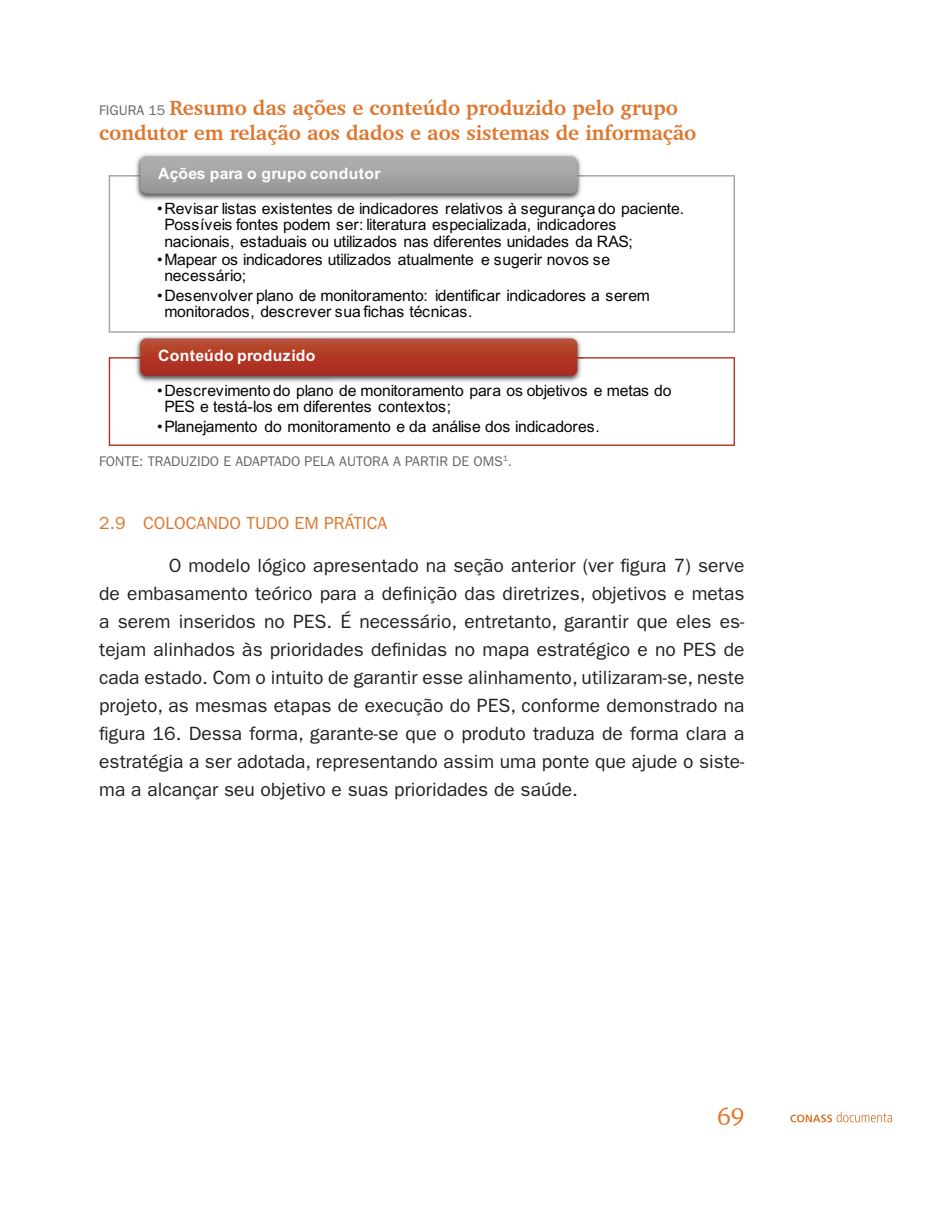
<style>
.page{position:relative;width:943px;height:1216px;background:#fff}
.page>*{position:absolute;margin:0;border:0;box-sizing:border-box;transform-origin:0 0}
.t1{font:24.5px "Charter BT";color:#de762d}
.t2{font:700 21px/25.2px "Charter BT";color:#de762d}
.t3{font:19.25px/28px "ITC Franklin Gothic Std";color:#231f20;text-align:justify}
.t4{font:17.5px "ITC Franklin Gothic Std";color:#de762d}
.t5{font:15.75px/15.8px "Arial";letter-spacing:-.01em;color:#040503}
.t6{font:700 15.75px "Arial";letter-spacing:.025em;color:#fff}
.t7{font:14px "ITC Franklin Gothic Std";color:#656568}
.s1{font-family:"ITC Franklin Gothic Std";font-weight:400;font-size:14px;color:#656568}
</style>
<div class="page">
<svg style="left:790px;top:1111px;width:102px;height:11px"></svg>
<svg style="left:109px;top:175px;width:626px;height:158px"></svg>
<img style="left:133px;top:154px;width:451px;height:48px">
<img style="left:133px;top:175px;width:451px;height:1px">
<img style="left:143px;top:194px;width:254px;height:7px">
<svg style="left:140px;top:156px;width:437px;height:38px;background:#a3a3a3"></svg>
<svg style="left:109px;top:357px;width:626px;height:89px"></svg>
<img style="left:133px;top:336px;width:451px;height:48px">
<img style="left:133px;top:357px;width:451px;height:1px">
<img style="left:143px;top:376px;width:189px;height:7px">
<svg style="left:140px;top:338px;width:437px;height:38px;background:#b03c2b"></svg>
<p class="t2" style="left:99px;top:95px;width:598px"><span class="s1">FIGURA 15</span> Resumo das ações e conteúdo produzido pelo grupo condutor em relação aos dados e aos sistemas de informação</p>
<p class="t6" style="left:158px;top:163px;width:224px">Ações para o grupo condutor</p>
<p class="t5" style="left:164px;top:200px;width:521px;line-height:16.4px;text-indent:-7px">•Revisar listas existentes de indicadores relativos à segurança do paciente.<br>Possíveis fontes podem ser: literatura especializada, indicadores nacionais, estaduais ou utilizados nas diferentes unidades da RAS;</p>
<p class="t5" style="left:164px;top:252px;width:447px;text-indent:-7px">•Mapear os indicadores utilizados atualmente e sugerir novos se necessário;</p>
<p class="t5" style="left:164px;top:288px;width:487px;text-indent:-7px">•Desenvolver plano de monitoramento: identificar indicadores a serem monitorados, descrever sua fichas técnicas.</p>
<p class="t6" style="left:158px;top:345px;width:159px">Conteúdo produzido</p>
<p class="t5" style="left:164px;top:382px;width:508px;text-indent:-7px">•Descrevimento do plano de monitoramento para os objetivos e metas do<br>PES e testá-los em diferentes contextos;</p>
<p class="t5" style="left:157px;top:418px;width:444px">•Planejamento do monitoramento e da análise dos indicadores.</p>
<p class="t7" style="left:99px;top:453px;width:414px">FONTE: TRADUZIDO E ADAPTADO PELA AUTORA A PARTIR DE OMS<sup>1</sup>.</p>
<p class="t4" style="left:99px;top:512px;width:289px">2.9 COLOCANDO TUDO EM PRÁTICA</p>
<p class="t3" style="left:99px;top:551px;width:646px;text-indent:69px">O modelo lógico apresentado na seção anterior (ver figura 7) serve de embasamento teórico para a definição das diretrizes, objetivos e metas a serem inseridos no PES. É necessário, entretanto, garantir que eles es&shy;tejam alinhados às prioridades definidas no mapa estratégico e no PES de cada estado. Com o intuito de garantir esse alinhamento, utilizaram-se, neste projeto, as mesmas etapas de execução do PES, conforme demonstrado na figura 16. Dessa forma, garante-se que o produto traduza de forma clara a estratégia a ser adotada, representando assim uma ponte que ajude o siste&shy;ma a alcançar seu objetivo e suas prioridades de saúde.</p>
<p class="t1" style="left:717px;top:1101px;width:29px">69</p>
</div>
